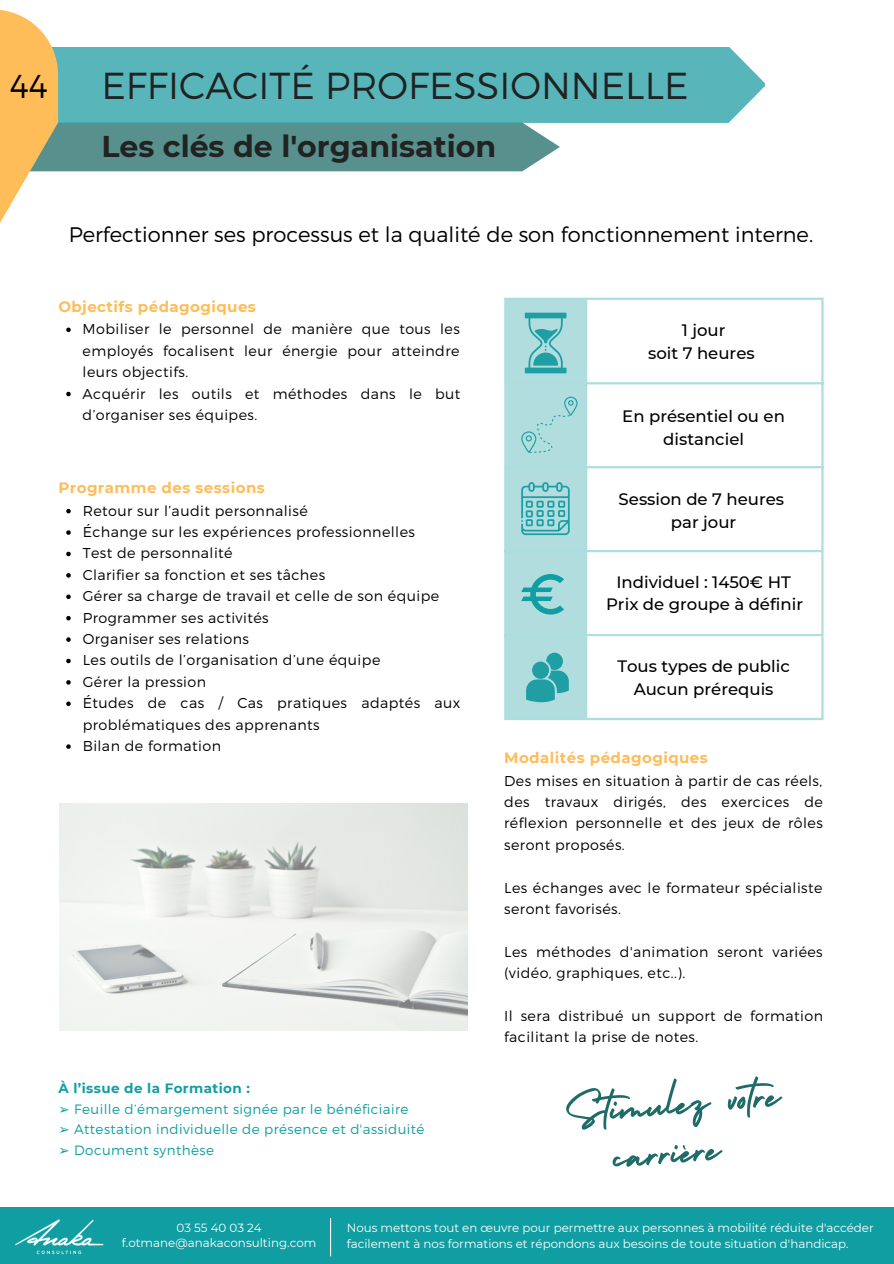
<style>
.page{position:relative;width:894px;height:1264px;background:#fff}
.page>*{position:absolute;margin:0;border:0;box-sizing:border-box;transform-origin:0 0}
.t1{font:49.5px/48.3px "Holiday";color:#1e6b67;text-align:center}
.t2{font:300 37.5px "Montserrat";color:#222}
.t3{font:300 33px "Montserrat";color:#000}
.t4{font:700 30px "Montserrat";color:#222}
.t5{font:300 21px "Montserrat";color:#000}
.t6{font:500 16.5px/22.5px "Montserrat";color:#000;text-align:center}
.t7{font:700 15px "Montserrat";letter-spacing:.03em;color:#ffbd59}
.t8{font:300 14.25px/21.5px "Montserrat";letter-spacing:.03em;color:#000}
.t9{font:300 13.5px "Montserrat";letter-spacing:.03em;color:#109ea3}
.t10{font:700 13.5px "Montserrat";letter-spacing:.03em;color:#109ea3}
.t11{font:11.85px/16.5px "Montserrat";color:#fff}
.s1{font-family:"DejaVu Sans";font-weight:400}
</style>
<div class="page">
<div style="left:0;top:122px;width:559px;height:49px;background:#57908d"></div>
<hr style="left:504px;top:300px;width:2px;height:82px;background:#109ea3">
<hr style="left:504px;top:468px;width:2px;height:250px;background:#109ea3">
<hr style="left:585px;top:300px;width:2px;height:250px;background:#109ea3">
<hr style="left:585px;top:636px;width:2px;height:82px;background:#109ea3">
<hr style="left:821px;top:300px;width:2px;height:250px;background:#109ea3">
<hr style="left:821px;top:636px;width:2px;height:82px;background:#109ea3">
<hr style="left:504px;top:298px;width:319px;height:2px;background:#109ea3">
<hr style="left:504px;top:382px;width:319px;height:2px;background:#109ea3">
<hr style="left:504px;top:466px;width:319px;height:2px;background:#109ea3">
<hr style="left:504px;top:718px;width:319px;height:2px;background:#109ea3">
<hr style="left:504px;top:384px;width:2px;height:82px;background:#1f9ea3">
<hr style="left:585px;top:552px;width:2px;height:82px;background:#1f9ea3">
<hr style="left:821px;top:552px;width:2px;height:82px;background:#1f9ea3">
<hr style="left:585px;top:550px;width:238px;height:2px;background:#1f9ea3">
<hr style="left:585px;top:634px;width:238px;height:2px;background:#1f9ea3">
<svg style="left:505px;top:298px;width:81px;height:421px;background:#9ed5d7"></svg>
<img style="left:60px;top:803px;width:407px;height:227px">
<svg style="left:66px;top:327px;width:5px;height:5px"></svg>
<svg style="left:66px;top:392px;width:5px;height:4px"></svg>
<svg style="left:66px;top:509px;width:5px;height:4px"></svg>
<svg style="left:66px;top:530px;width:5px;height:5px"></svg>
<svg style="left:66px;top:551px;width:5px;height:5px"></svg>
<svg style="left:66px;top:573px;width:5px;height:4px"></svg>
<svg style="left:66px;top:594px;width:5px;height:5px"></svg>
<svg style="left:66px;top:616px;width:5px;height:4px"></svg>
<svg style="left:66px;top:637px;width:5px;height:5px"></svg>
<svg style="left:66px;top:658px;width:5px;height:5px"></svg>
<svg style="left:66px;top:680px;width:5px;height:4px"></svg>
<svg style="left:66px;top:701px;width:5px;height:5px"></svg>
<svg style="left:66px;top:744px;width:5px;height:4px"></svg>
<div style="left:58px;top:47px;width:706px;height:76px;background:#58b6ba"></div>
<svg style="left:0;top:10px;width:58px;height:213px"></svg>
<div style="left:0;top:1207px;width:893px;height:56px;background:#109ea3"></div>
<img style="left:15px;top:1219px;width:89px;height:36px">
<hr style="left:330px;top:1217px;width:1px;height:39px;background:#fff">
<h3 class="t3" style="left:10px;top:64px;width:40px">44</h3>
<h2 class="t2" style="left:101px;top:62px;width:588px">EFFICACITÉ PROFESSIONNELLE</h2>
<h3 class="t4" style="left:101px;top:128px;width:396px">Les clés de l'organisation</h3>
<h3 class="t5" style="left:69px;top:221px;width:745px">Perfectionner ses processus et la qualité de son fonctionnement interne.</h3>
<p class="t7" style="left:58px;top:297px;width:199px">Objectifs pédagogiques</p>
<p class="t8" style="left:83px;top:318px;width:379px">Mobiliser le personnel de manière que tous les employés focalisent leur énergie pour atteindre leurs objectifs.<br>Acquérir les outils et méthodes dans le but d’organiser ses équipes.</p>
<p class="t7" style="left:58px;top:478px;width:208px">Programme des sessions</p>
<p class="t8" style="left:83px;top:499px;width:379px">Retour sur l’audit personnalisé<br>Échange sur les expériences professionnelles<br>Test de personnalité<br>Clarifier sa fonction et ses tâches<br>Gérer sa charge de travail et celle de son équipe<br>Programmer ses activités<br>Organiser ses relations<br>Les outils de l’organisation d’une équipe<br>Gérer la pression<br>Études de cas / Cas pratiques adaptés aux problématiques des apprenants<br>Bilan de formation</p>
<p class="t10" style="left:58px;top:1079px;width:193px">À l’issue de la Formation :</p>
<p class="t9" style="left:58px;top:1100px;width:351px"><span class="s1">➢</span> Feuille d’émargement signée par le bénéficiaire</p>
<p class="t9" style="left:58px;top:1120px;width:367px"><span class="s1">➢</span> Attestation individuelle de présence et d'assiduité</p>
<p class="t9" style="left:58px;top:1140px;width:157px"><span class="s1">➢</span> Document synthèse</p>
<p class="t6" style="left:648px;top:319px;width:108px">1 jour<br>soit 7 heures</p>
<p class="t6" style="left:622px;top:405px;width:164px">En présentiel ou en distanciel</p>
<p class="t6" style="left:618px;top:488px;width:167px">Session de 7 heures par jour</p>
<p class="t6" style="left:616px;top:571px;width:176px">Individuel : 1450€ HT</p>
<p class="t6" style="left:606px;top:592px;width:198px">Prix de groupe à définir</p>
<p class="t6" style="left:617px;top:655px;width:174px">Tous types de public<br>Aucun prérequis</p>
<p class="t7" style="left:504px;top:748px;width:205px">Modalités pédagogiques</p>
<p class="t8" style="left:504px;top:769px;width:320px;text-align:justify">Des mises en situation à partir de cas réels, des travaux dirigés, des exercices de réflexion personnelle et des jeux de rôles seront proposés.</p>
<p class="t8" style="left:504px;top:876px;width:320px">Les échanges avec le formateur spécialiste seront favorisés.</p>
<p class="t8" style="left:504px;top:940px;width:320px">Les méthodes d'animation seront variées (vidéo, graphiques, etc..).</p>
<p class="t8" style="left:504px;top:1004px;width:320px">Il sera distribué un support de formation facilitant la prise de notes.</p>
<h1 class="t1" style="left:562px;top:1083px;width:217px;rotate:-5deg">Stimulez votre carrière</h1>
<p class="t11" style="left:122px;top:1220px;width:196px;line-height:14.9px;text-align:center">03 55 40 03 24 f.otmane@anakaconsulting.com</p>
<p class="t11" style="left:346px;top:1218px;width:528px">Nous mettons tout en œuvre pour permettre aux personnes à mobilité réduite d'accéder facilement à nos formations et répondons aux besoins de toute situation d'handicap.</p>
</div>
